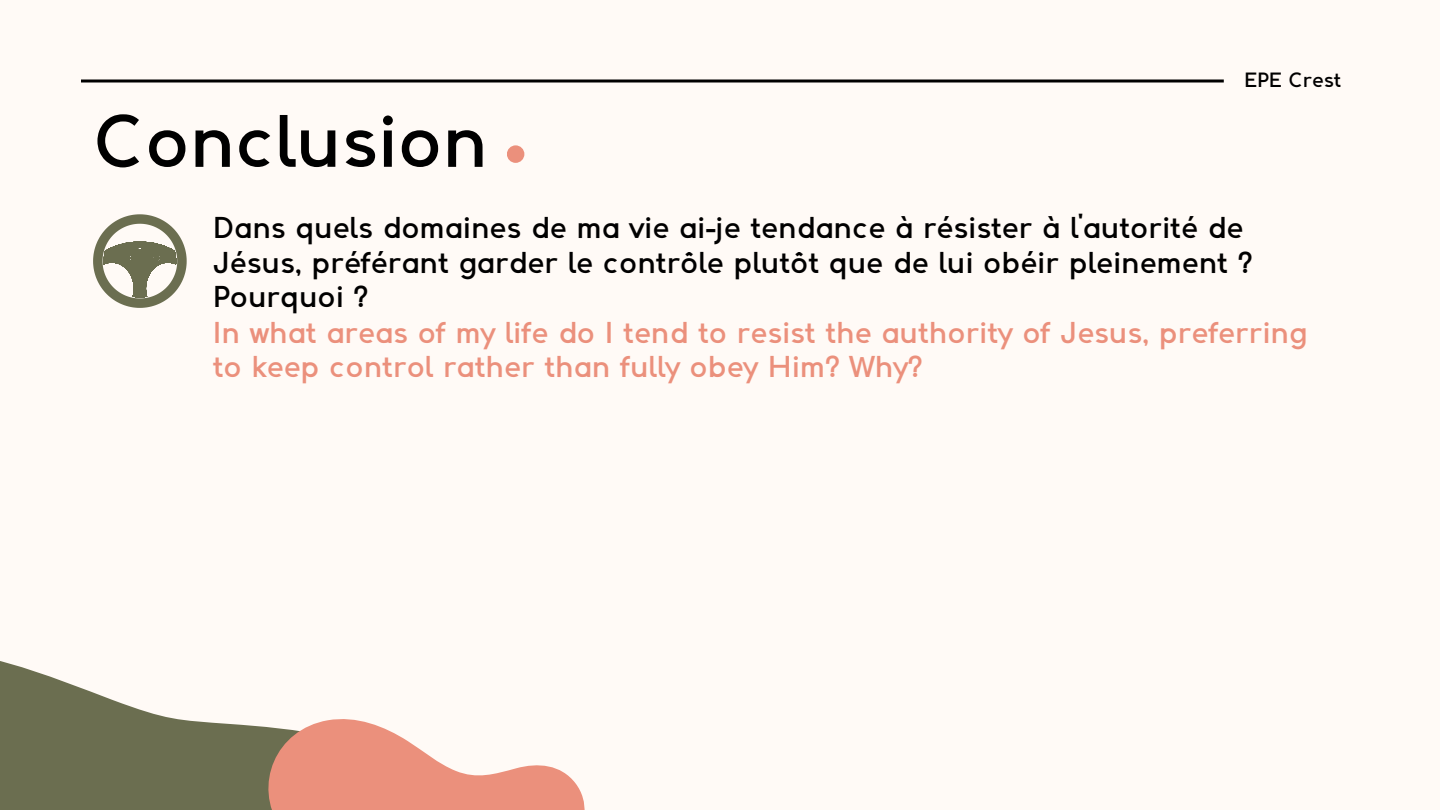
<style>
.page{position:relative;width:1440px;height:810px;background:#fffaf6}
.page>*{position:absolute;margin:0;border:0;box-sizing:border-box;transform-origin:0 0}
.t1{font:700 66.3px "T Sqamus";color:#000}
.t2{font:700 27px/34.5px "T Sqamus";color:#000}
.t3{font:700 27px/34.5px "T Sqamus";color:#eb907c}
.t4{font:700 18.5px "T Sqamus";color:#000}
</style>
<div class="page">
<hr style="left:81px;top:80px;width:1143px;height:2px;background:#000">
<div style="left:507px;top:145px;width:17px;height:18px;background:#eb907c;border-radius:50%"></div>
<svg style="left:0;top:661px;width:233px;height:149px;fill:#6b6e50"></svg>
<svg style="left:233px;top:719px;width:352px;height:91px;fill:#eb907c"></svg>
<svg style="left:93px;top:214px;width:94px;height:94px"></svg>
<p class="t1" style="left:93px;top:108px;width:396px">Conclusion</p>
<h1 class="t4" style="left:1244px;top:71px;width:99px">EPE Crest</h1>
<p class="t2" style="left:213px;top:212px;width:1041px">Dans quels domaines de ma vie ai-je tendance à résister à l'autorité de<br>Jésus, préférant garder le contrôle plutôt que de lui obéir pleinement ?<br>Pourquoi ?</p>
<p class="t3" style="left:213px;top:317px;width:1096px">In what areas of my life do I tend to resist the authority of Jesus, preferring to keep control rather than fully obey Him? Why?</p>
</div>
